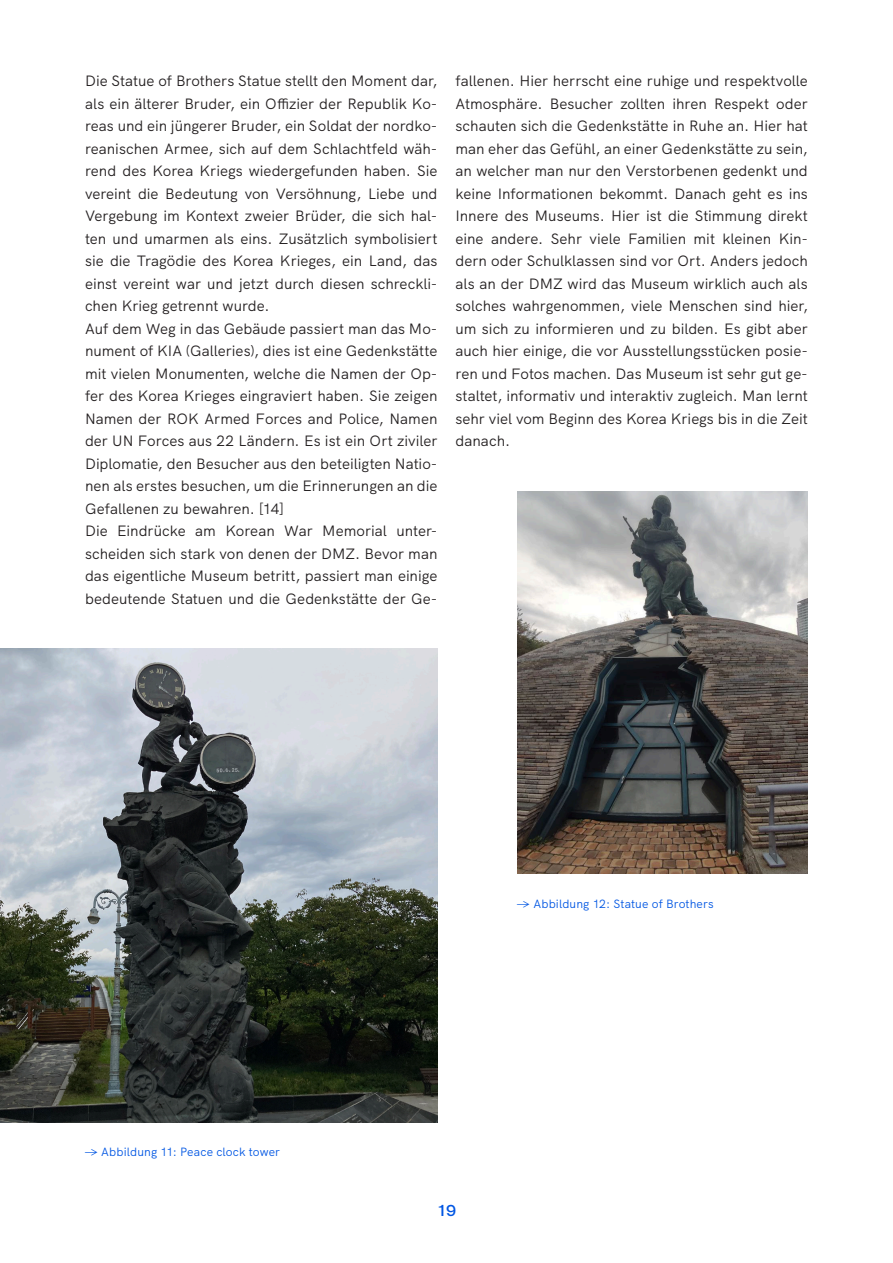
<style>
.page{position:relative;width:893px;height:1263px;background:#fff}
.page>*{position:absolute;margin:0;border:0;box-sizing:border-box;transform-origin:0 0}
.t1{font:15px/22.5px "HK Grotesk";color:#231f20}
.t2{font:600 15px "HK Gothic";color:#0056e3}
.t3{font:12px "HK Grotesk";letter-spacing:.005em;color:#0056e3}
</style>
<div class="page">
<img style="left:0;top:649px;width:437px;height:474px">
<img style="left:517px;top:491px;width:291px;height:383px">
<p class="t1" style="left:85px;top:68px;width:354px">Die Statue of Brothers Statue stellt den Moment dar, als ein älterer Bruder, ein Offizier der Republik Ko&shy;reas und ein jüngerer Bruder, ein Soldat der nordko&shy;reanischen Armee, sich auf dem Schlachtfeld wäh&shy;rend des Korea Kriegs wiedergefunden haben. Sie vereint die Bedeutung von Versöhnung, Liebe und Vergebung im Kontext zweier Brüder, die sich hal&shy;ten und umarmen als eins. Zusätzlich symbolisiert sie die Tragödie des Korea Krieges, ein Land, das einst vereint war und jetzt durch diesen schreckli&shy;chen Krieg getrennt wurde.<br>Auf dem Weg in das Gebäude passiert man das Mo&shy;nument of KIA (Galleries), dies ist eine Gedenkstätte mit vielen Monumenten, welche die Namen der Op&shy;fer des Korea Krieges eingraviert haben. Sie zeigen Namen der ROK Armed Forces and Police, Namen der UN Forces aus 22 Ländern. Es ist ein Ort ziviler Diplomatie, den Besucher aus den beteiligten Natio&shy;nen als erstes besuchen, um die Erinnerungen an die Gefallenen zu bewahren. [14]<br>Die Eindrücke am Korean War Memorial unter&shy;scheiden sich stark von denen der DMZ. Bevor man das eigentliche Museum betritt, passiert man einige bedeutende Statuen und die Gedenkstätte der Ge-</p>
<p class="t1" style="left:455px;top:68px;width:354px;text-align:justify">fallenen. Hier herrscht eine ruhige und respektvolle Atmosphäre. Besucher zollten ihren Respekt oder schauten sich die Gedenkstätte in Ruhe an. Hier hat man eher das Gefühl, an einer Gedenkstätte zu sein, an welcher man nur den Verstorbenen gedenkt und keine Informationen bekommt. Danach geht es ins Innere des Museums. Hier ist die Stimmung direkt eine andere. Sehr viele Familien mit kleinen Kin&shy;dern oder Schulklassen sind vor Ort. Anders jedoch als an der DMZ wird das Museum wirklich auch als solches wahrgenommen, viele Menschen sind hier, um sich zu informieren und zu bilden. Es gibt aber auch hier einige, die vor Ausstellungsstücken posie&shy;ren und Fotos machen. Das Museum ist sehr gut ge&shy;staltet, informativ und interaktiv zugleich. Man lernt sehr viel vom Beginn des Korea Kriegs bis in die Zeit danach.</p>
<p class="t3" style="left:85px;top:1142px;width:197px">-&gt; Abbildung 11: Peace clock tower</p>
<p class="t3" style="left:517px;top:895px;width:198px">-&gt; Abbildung 12: Statue of Brothers</p>
<p class="t2" style="left:437px;top:1198px;width:21px">19</p>
</div>
